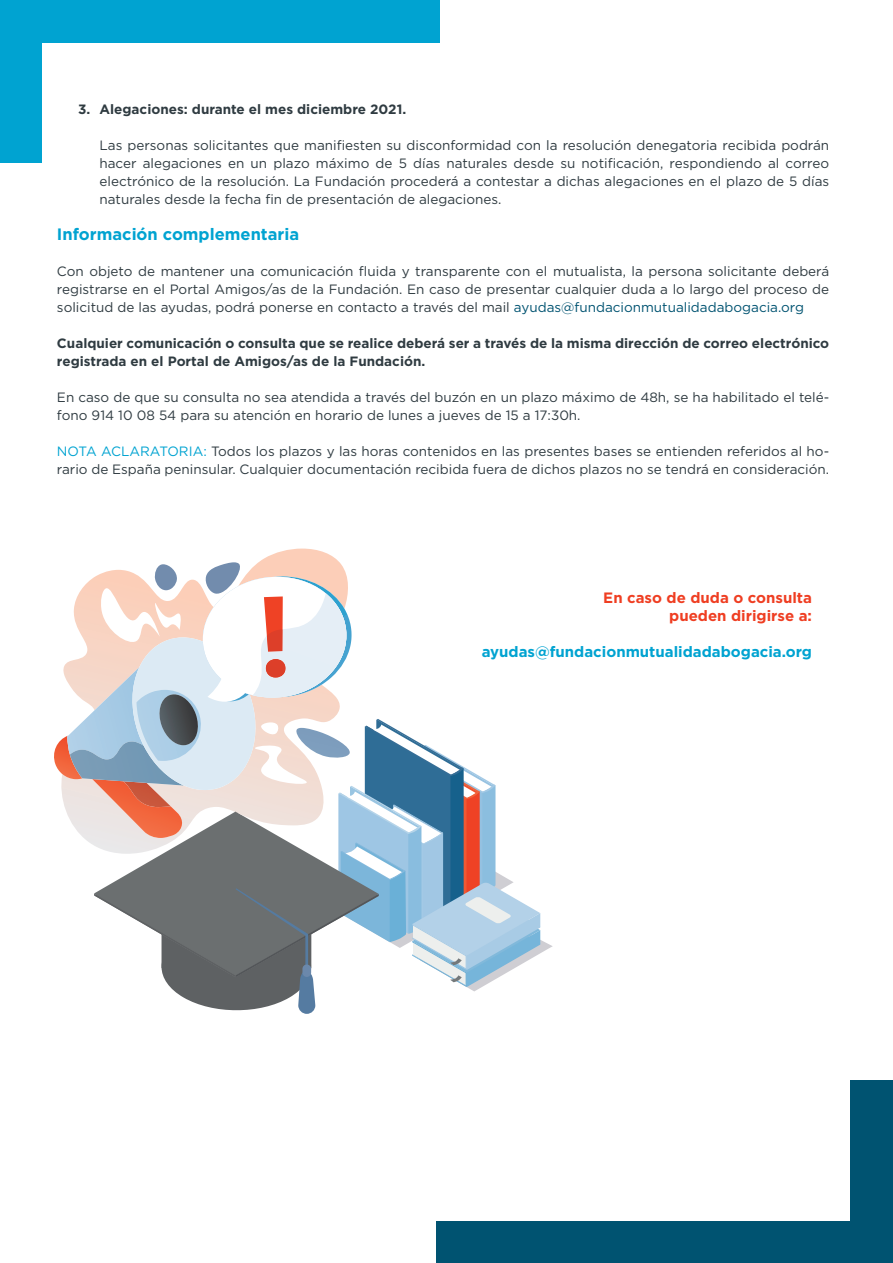
<style>
.page{position:relative;width:893px;height:1263px;background:#fff}
.page>*{position:absolute;margin:0;border:0;box-sizing:border-box;transform-origin:0 0}
.t1{font:700 16.5px "Gotham";color:#00a3d1}
.t2{font:700 15px/18px "Gotham";color:#ef3e22;text-align:right}
.t3{font:700 15px "Gotham";color:#00a3d1}
.t4{font:13.5px/18px "Gotham";color:#2f3b41;text-align:justify}
.t5{font:700 13.5px/18px "Gotham";color:#2f3b41}
.s1{color:#005371}
.s2{color:#00a3d1}
</style>
<div class="page">
<div style="left:0;top:0;width:439px;height:163px;background:#00a3d1"></div>
<div style="left:437px;top:1080px;width:456px;height:183px;background:#005371"></div>
<div style="left:43px;top:43px;width:807px;height:1177px;background:#fff"></div>
<svg style="left:259px;top:549px;width:80px;height:13px"></svg>
<svg style="left:54px;top:562px;width:499px;height:452px"></svg>
<p class="t5" style="left:78px;top:100px;width:329px">3. Alegaciones: durante el mes diciembre 2021.</p>
<p class="t4" style="left:99px;top:136px;width:731px">Las personas solicitantes que manifiesten su disconformidad con la resolución denegatoria recibida podrán hacer alegaciones en un plazo máximo de 5 días naturales desde su notificación, respondiendo al correo electrónico de la resolución. La Fundación procederá a contestar a dichas alegaciones en el plazo de 5 días naturales desde la fecha fin de presentación de alegaciones.</p>
<p class="t1" style="left:57px;top:223px;width:244px">Información complementaria</p>
<p class="t4" style="left:57px;top:262px;width:774px">Con objeto de mantener una comunicación fluida y transparente con el mutualista, la persona solicitante deberá registrarse en el Portal Amigos/as de la Fundación. En caso de presentar cualquier duda a lo largo del proceso de solicitud de las ayudas, podrá ponerse en contacto a través del mail <span class="s1">ayudas@fundacionmutualidadabogacia.org</span></p>
<p class="t5" style="left:57px;top:334px;width:774px">Cualquier comunicación o consulta que se realice deberá ser a través de la misma dirección de correo electrónico registrada en el Portal de Amigos/as de la Fundación.</p>
<p class="t4" style="left:57px;top:388px;width:774px">En caso de que su consulta no sea atendida a través del buzón en un plazo máximo de 48h, se ha habilitado el telé&shy;fono 914 10 08 54 para su atención en horario de lunes a jueves de 15 a 17:30h.</p>
<p class="t4" style="left:57px;top:442px;width:774px"><span class="s2">NOTA ACLARATORIA:</span> Todos los plazos y las horas contenidos en las presentes bases se entienden referidos al ho&shy;rario de España peninsular. Cualquier documentación recibida fuera de dichos plazos no se tendrá en consideración.</p>
<p class="t2" style="left:603px;top:588px;width:210px">En caso de duda o consulta pueden dirigirse a:</p>
<p class="t3" style="left:482px;top:641px;width:332px">ayudas@fundacionmutualidadabogacia.org</p>
</div>
